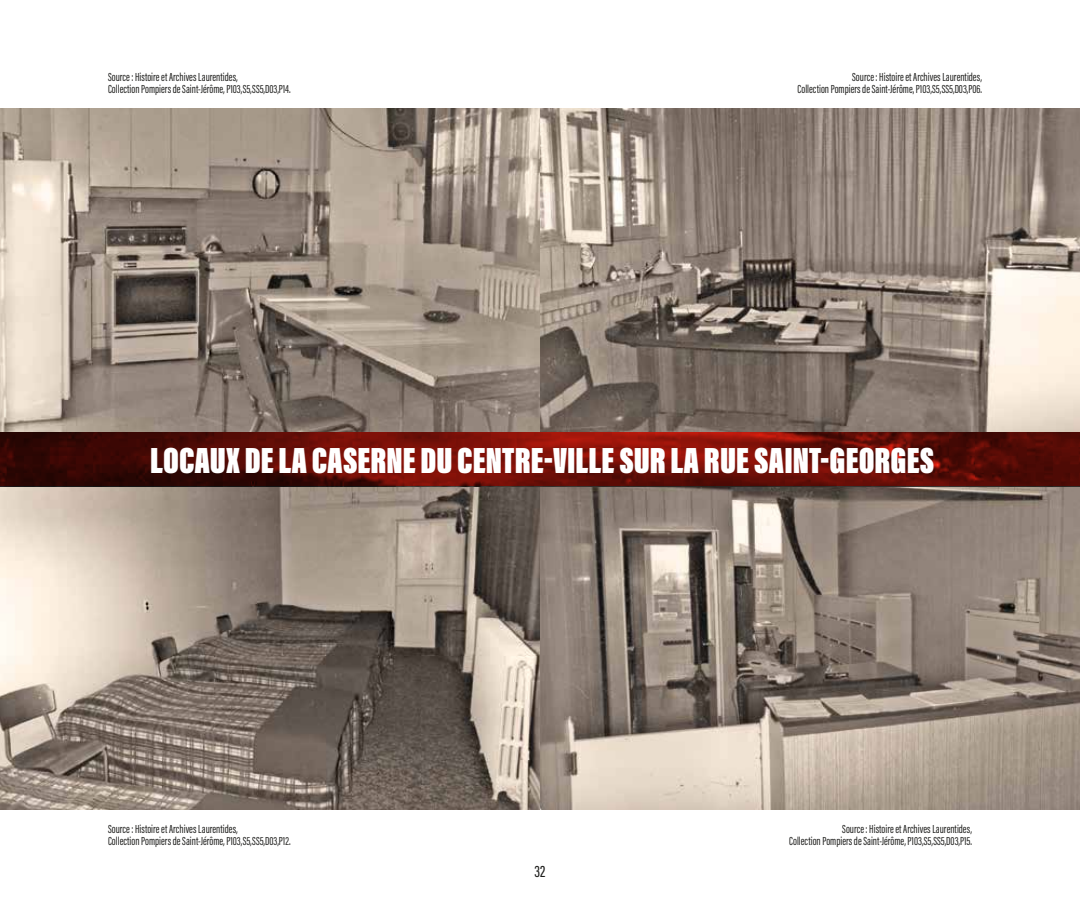
<style>
.page{position:relative;width:1080px;height:918px;background:#fff}
.page>*{position:absolute;margin:0;border:0;box-sizing:border-box;transform-origin:0 0}
.t1{font:900 37.5px "Acumin Pro Extra Cond";color:#fff}
.t2{font:500 16.5px "Acumin Pro Extra Cond";color:#1d1d1b}
.t3{font:12px/12px "Acumin Pro Extra Cond";color:#1d1d1b}
</style>
<div class="page">
<img style="left:0;top:108px;width:540px;height:324px">
<img style="left:0;top:486px;width:540px;height:324px">
<svg style="left:540px;top:108px;width:540px;height:324px;background:#96897f"></svg>
<svg style="left:540px;top:486px;width:540px;height:324px;background:#988b80"></svg>
<svg style="left:0;top:432px;width:1080px;height:54px;background:#620d06"></svg>
<p class="t3" style="left:108px;top:71px;width:184px">Source: Histoire et Archives Laurentides,<br>Collection Pompiers de Saint-Jérôme, P103,S5,SS5,D03,P14.</p>
<p class="t3" style="left:798px;top:71px;width:186px;text-align:right">Source: Histoire et Archives Laurentides,<br>Collection Pompiers de Saint-Jérôme, P103,S5,SS5,D03,P06.</p>
<h1 class="t1" style="left:150px;top:437px;width:786px">LOCAUX DE LA CASERNE DU CENTRE-VILLE SUR LA RUE SAINT-GEORGES</h1>
<p class="t3" style="left:108px;top:823px;width:184px">Source: Histoire et Archives Laurentides,<br>Collection Pompiers de Saint-Jérôme, P103,S5,SS5,D03,P12.</p>
<h2 class="t2" style="left:535px;top:861px;width:12px">32</h2>
<p class="t3" style="left:789px;top:823px;width:184px;text-align:right">Source: Histoire et Archives Laurentides,<br>Collection Pompiers de Saint-Jérôme, P103,S5,SS5,D03,P15.</p>
</div>
